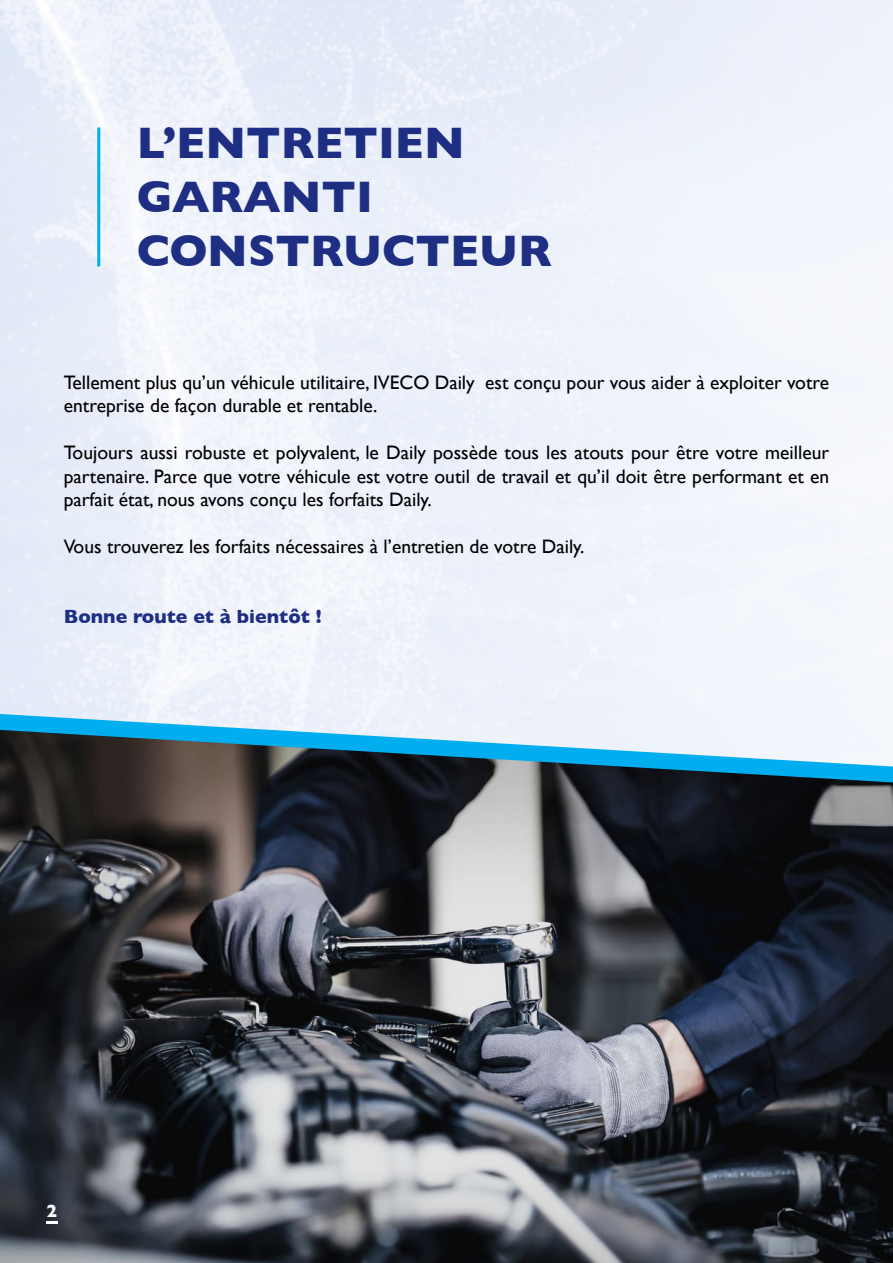
<style>
.page{position:relative;width:893px;height:1263px;background:#fff}
.page>*{position:absolute;margin:0;border:0;box-sizing:border-box;transform-origin:0 0}
.t1{font:700 45px/54px "Gill Sans";color:#1e2e83}
.t2{font:19.5px/23.4px "Gill Sans";color:#000001}
.t3{font:700 19.5px "Gill Sans";color:#1e2e83}
.t4{font:700 18px "Gill Sans";color:#fff}
</style>
<div class="page">
<svg style="left:0;top:714px;width:893px;height:16px;fill:#edf1fa"></svg>
<img style="left:0;top:730px;width:893px;height:533px">
<hr style="left:97px;top:128px;width:3px;height:138px;background:#00aeef">
<svg style="left:46px;top:1221px;width:12px;height:3px"></svg>
<h1 class="t1" style="left:137px;top:115px;width:416px">L’ENTRETIEN<br>GARANTI<br>CONSTRUCTEUR</h1>
<p class="t2" style="left:64px;top:370px;width:767px">Tellement plus qu’un véhicule utilitaire, IVECO Daily est conçu pour vous aider à exploiter votre entreprise de façon durable et rentable.</p>
<p class="t2" style="left:64px;top:441px;width:767px;text-align:justify">Toujours aussi robuste et polyvalent, le Daily possède tous les atouts pour être votre meilleur partenaire. Parce que votre véhicule est votre outil de travail et qu’il doit être performant et en parfait état, nous avons conçu les forfaits Daily.</p>
<p class="t2" style="left:64px;top:534px;width:522px">Vous trouverez les forfaits nécessaires à l’entretien de votre Daily.</p>
<p class="t3" style="left:64px;top:601px;width:259px">Bonne route et à bientôt !</p>
<p class="t4" style="left:47px;top:1197px;width:12px">2</p>
</div>
